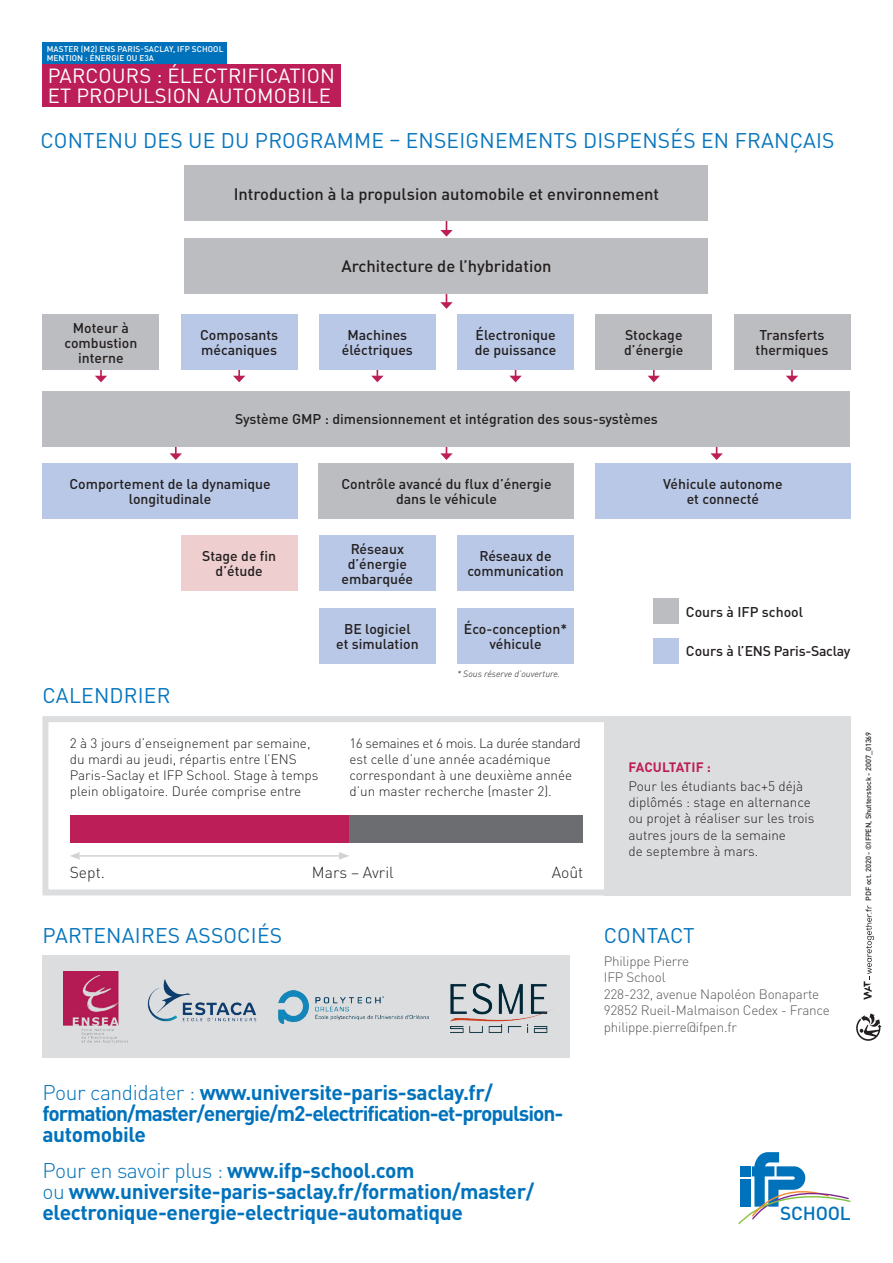
<style>
.page{position:relative;width:893px;height:1263px;background:#fff}
.page>*{position:absolute;margin:0;border:0;box-sizing:border-box;transform-origin:0 0}
.t1{font:700 21px/21px "DIN Pro";letter-spacing:-.02em;color:#0072bc}
.t2{font:700 21px/21px "DIN Pro";letter-spacing:-.05em;color:#0072bc}
.t3{font:21px "DIN Pro";letter-spacing:.01em;color:#0775bd}
.t4{font:20.25px/20.2px "DIN Pro";letter-spacing:.01em;color:#fff}
.t5{font:500 18.6px "DIN";letter-spacing:-.01em;color:#0072bc}
.t6{font:500 16.5px "DIN Pro";color:#231f20}
.t7{font:300 15.75px "DIN Pro";color:#231f20}
.t8{font:500 14.1px/15px "DIN Pro";color:#231f20;text-align:center}
.t9{font:500 14.1px "DIN Pro";letter-spacing:-.02em;color:#231f20}
.t10{font:300 13.5px/16.2px "DIN Pro";color:#231f20}
.t11{font:300 13.5px/16.5px "DIN Pro";letter-spacing:-.015em;color:#57585a}
.t12{font:700 13.5px "DIN Pro";color:#bc1e57}
.t13{font:italic 300 9px "DIN Pro";color:#231f20}
.t14{font:500 8.25px/9px "DIN Pro";letter-spacing:.01em;color:#fff}
.t15{font:500 7.5px "DIN Pro";letter-spacing:-.015em;color:#231f20}
.s1{font-weight:300}
</style>
<div class="page">
<svg style="left:738px;top:1152px;width:113px;height:72px"></svg>
<div style="left:42px;top:716px;width:593px;height:179px;border:6px solid #dcdddf"></div>
<div style="left:604px;top:716px;width:246px;height:179px;background:#dcdddf"></div>
<div style="left:70px;top:815px;width:280px;height:28px;background:#bc1e57"></div>
<div style="left:350px;top:815px;width:233px;height:28px;background:#6c6d70"></div>
<hr style="left:78px;top:855px;width:263px;height:2px;background:#d1d2d4">
<svg style="left:70px;top:852px;width:10px;height:8px"></svg>
<svg style="left:339px;top:852px;width:10px;height:8px"></svg>
<div style="left:43px;top:956px;width:527px;height:102px;background:#dcdddf"></div>
<img style="left:64px;top:971px;width:63px;height:71px">
<img style="left:451px;top:984px;width:103px;height:49px">
<img style="left:147px;top:979px;width:110px;height:43px">
<img style="left:279px;top:990px;width:149px;height:33px">
<svg style="left:710px;top:446px;width:13px;height:14px"></svg>
<svg style="left:170px;top:446px;width:12px;height:14px"></svg>
<svg style="left:440px;top:446px;width:13px;height:14px"></svg>
<svg style="left:95px;top:370px;width:12px;height:12px"></svg>
<div style="left:43px;top:314px;width:116px;height:56px;background:#bcbdc0"></div>
<svg style="left:233px;top:370px;width:12px;height:12px"></svg>
<div style="left:181px;top:314px;width:117px;height:56px;background:#b8c8e6"></div>
<svg style="left:371px;top:370px;width:13px;height:12px"></svg>
<div style="left:319px;top:314px;width:117px;height:56px;background:#b8c8e6"></div>
<svg style="left:509px;top:370px;width:13px;height:12px"></svg>
<div style="left:457px;top:314px;width:117px;height:56px;background:#b8c8e6"></div>
<svg style="left:648px;top:370px;width:12px;height:12px"></svg>
<div style="left:595px;top:314px;width:117px;height:56px;background:#bcbdc0"></div>
<svg style="left:786px;top:370px;width:12px;height:12px"></svg>
<div style="left:733px;top:314px;width:117px;height:56px;background:#bcbdc0"></div>
<div style="left:43px;top:391px;width:807px;height:55px;background:#bcbdc0"></div>
<svg style="left:440px;top:221px;width:13px;height:16px"></svg>
<div style="left:185px;top:166px;width:523px;height:55px;background:#bcbdc0"></div>
<svg style="left:440px;top:293px;width:13px;height:16px"></svg>
<div style="left:185px;top:238px;width:523px;height:55px;background:#bcbdc0"></div>
<div style="left:43px;top:463px;width:255px;height:56px;background:#b8c8e6"></div>
<div style="left:319px;top:463px;width:255px;height:56px;background:#bcbdc0"></div>
<div style="left:595px;top:463px;width:255px;height:56px;background:#b8c8e6"></div>
<div style="left:181px;top:536px;width:117px;height:55px;background:#eecece"></div>
<div style="left:319px;top:536px;width:117px;height:55px;background:#b8c8e6"></div>
<div style="left:457px;top:536px;width:117px;height:55px;background:#b8c8e6"></div>
<div style="left:319px;top:608px;width:117px;height:55px;background:#b8c8e6"></div>
<div style="left:457px;top:608px;width:117px;height:55px;background:#b8c8e6"></div>
<div style="left:653px;top:598px;width:25px;height:26px;background:#bcbdc0"></div>
<div style="left:653px;top:638px;width:25px;height:25px;background:#b8c8e6"></div>
<svg style="left:864px;top:905px;width:10px;height:95px"></svg>
<div style="left:43px;top:43px;width:184px;height:21px;background:#0072bc"></div>
<div style="left:43px;top:64px;width:298px;height:42px;background:#bc1e57"></div>
<svg style="left:856px;top:1013px;width:26px;height:28px"></svg>
<p class="t14" style="left:47px;top:43px;width:178px">MASTER (M2) ENS PARIS-SACLAY, IFP SCHOOL<br>MENTION : ÉNERGIE OU E3A</p>
<h2 class="t4" style="left:48px;top:63px;width:289px">PARCOURS : ÉLECTRIFICATION<br>ET PROPULSION AUTOMOBILE</h2>
<h1 class="t3" style="left:40px;top:124px;width:796px">CONTENU DES UE DU PROGRAMME – ENSEIGNEMENTS DISPENSÉS EN FRANÇAIS</h1>
<p class="t6" style="left:234px;top:180px;width:427px">Introduction à la propulsion automobile et environnement</p>
<p class="t6" style="left:341px;top:253px;width:212px">Architecture de l’hybridation</p>
<p class="t8" style="left:64px;top:318px;width:75px">Moteur à combustion interne</p>
<p class="t8" style="left:200px;top:326px;width:80px;text-align:left">Composants mécaniques</p>
<p class="t8" style="left:342px;top:326px;width:73px">Machines éléctriques</p>
<p class="t8" style="left:475px;top:326px;width:83px;text-align:left">Électronique de puissance</p>
<p class="t8" style="left:624px;top:326px;width:61px;text-align:left">Stockage d’énergie</p>
<p class="t8" style="left:756px;top:326px;width:74px;text-align:left">Transferts thermiques</p>
<p class="t8" style="left:235px;top:410px;width:424px">Système GMP : dimensionnement et intégration des sous-systèmes</p>
<p class="t8" style="left:69px;top:475px;width:203px">Comportement de la dynamique longitudinale</p>
<p class="t8" style="left:341px;top:475px;width:212px">Contrôle avancé du flux d’énergie dans le véhicule</p>
<p class="t8" style="left:663px;top:475px;width:121px">Véhicule autonome et connecté</p>
<p class="t8" style="left:202px;top:547px;width:76px">Stage de fin d’étude</p>
<p class="t8" style="left:342px;top:540px;width:73px">Réseaux d’énergie embarquée</p>
<p class="t8" style="left:467px;top:547px;width:98px">Réseaux de communication</p>
<p class="t8" style="left:336px;top:619px;width:84px">BE logiciel et simulation</p>
<p class="t8" style="left:464px;top:619px;width:105px">Éco-conception* véhicule</p>
<h1 class="t3" style="left:43px;top:679px;width:129px">CALENDRIER</h1>
<p class="t10" style="left:70px;top:733px;width:250px">2 à 3 jours d’enseignement par semaine, du mardi au jeudi, répartis entre l’ENS Paris-Saclay et IFP School. Stage à temps plein obligatoire. Durée comprise entre</p>
<p class="t13" style="left:457px;top:667px;width:105px">* Sous réserve d’ouverture.</p>
<p class="t10" style="left:349px;top:733px;width:233px">16 semaines et 6 mois. La durée standard est celle d’une année académique correspondant à une deuxième année d’un master recherche (master 2).</p>
<p class="t7" style="left:70px;top:860px;width:37px">Sept.</p>
<p class="t7" style="left:312px;top:860px;width:83px">Mars – Avril</p>
<p class="t7" style="left:552px;top:860px;width:33px">Août</p>
<h1 class="t3" style="left:43px;top:919px;width:241px">PARTENAIRES ASSOCIÉS</h1>
<p class="t8" style="left:686px;top:602px;width:119px">Cours à IFP school</p>
<p class="t9" style="left:686px;top:639px;width:166px">Cours à l’ENS Paris-Saclay</p>
<p class="t12" style="left:629px;top:755px;width:84px">FACULTATIF :</p>
<p class="t10" style="left:628px;top:777px;width:188px">Pour les étudiants bac+5 déjà diplômés : stage en alternance ou projet à réaliser sur les trois autres jours de la semaine<br>de septembre à mars.</p>
<h1 class="t3" style="left:604px;top:919px;width:92px">CONTACT</h1>
<p class="t11" style="left:604px;top:952px;width:228px">Philippe Pierre<br>IFP School<br>228-232, avenue Napoléon Bonaparte<br>92852 Rueil-Malmaison Cedex - France philippe.pierre@ifpen.fr</p>
<p class="t15" style="left:862px;top:901px;width:171px;rotate:-90deg">PDF oct. 2020 - ©IFPEN, Shutterstock - 2007_01369</p>
<h1 class="t2" style="left:43px;top:1080px;width:522px"><span class="s1">Pour candidater :</span> www.universite-paris-saclay.fr/ formation/master/energie/m2-electrification-et-propulsion&shy;automobile</h1>
<h1 class="t1" style="left:43px;top:1158px;width:493px"><span class="s1">Pour en savoir plus :</span> www.ifp-school.com<br><span class="s1">ou</span> www.universite-paris-saclay.fr/formation/master/ electronique-energie-electrique-automatique</h1>
<h3 class="t5" style="left:780px;top:1202px;width:72px">SCHOOL</h3>
</div>
